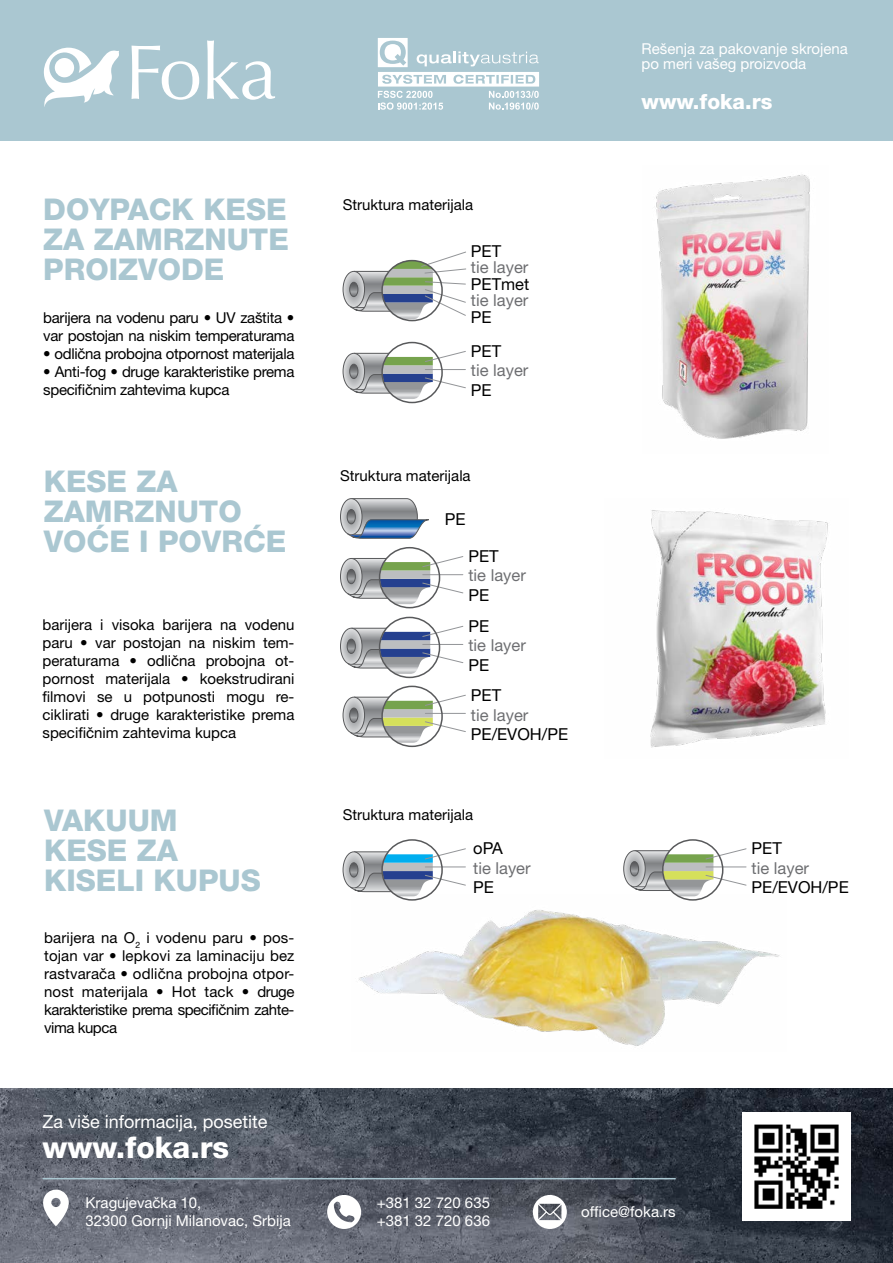
<style>
.page{position:relative;width:893px;height:1263px;background:#fff}
.page>*{position:absolute;margin:0;border:0;box-sizing:border-box;transform-origin:0 0}
.t1{font:800 30px/30px "Helvetica Neue LT Pro";color:#aac7d1}
.t2{font:800 30px "Helvetica Neue LT Pro";color:#fff}
.t3{font:800 21px "Helvetica Neue LT Pro";color:#fff}
.t4{font:18px "Helvetica Neue LT Roman";color:#fff}
.t5{font:16.5px "Helvetica Neue LT Roman";color:#6d6e71}
.t6{font:16.5px/30.8px "Helvetica Neue LT Roman";color:#000}
.t7{font:15px/18px "Helvetica Neue LT Roman";letter-spacing:-.02em;color:#000}
.t8{font:15px/18px "Helvetica Neue LT Roman";color:#fff}
.t9{font:15px "Helvetica Neue LT Roman";color:#000}
</style>
<div class="page">
<div style="left:0;top:0;width:893px;height:140px;background:#aac7d1"></div>
<svg style="left:132px;top:40px;width:143px;height:60px"></svg>
<svg style="left:44px;top:47px;width:75px;height:60px"></svg>
<svg style="left:378px;top:38px;width:161px;height:72px"></svg>
<svg style="left:340px;top:498px;width:89px;height:41px"></svg>
<div style="left:623px;top:850px;width:23px;height:37px;border:1px solid #58595b;border-radius:50%"></div>
<svg style="left:663px;top:840px;width:60px;height:60px"></svg>
<svg style="left:624px;top:848px;width:123px;height:47px"></svg>
<div style="left:662px;top:839px;width:61px;height:62px;border:2px solid #58595b;border-radius:50%"></div>
<svg style="left:343px;top:350px;width:123px;height:49px"></svg>
<div style="left:381px;top:342px;width:62px;height:61px;border:2px solid #58595b;border-radius:50%"></div>
<svg style="left:340px;top:556px;width:124px;height:48px"></svg>
<div style="left:379px;top:547px;width:61px;height:61px;border:2px solid #58595b;border-radius:50%"></div>
<svg style="left:380px;top:617px;width:60px;height:60px"></svg>
<svg style="left:340px;top:625px;width:124px;height:49px"></svg>
<div style="left:379px;top:617px;width:61px;height:61px;border:2px solid #58595b;border-radius:50%"></div>
<svg style="left:382px;top:686px;width:60px;height:60px"></svg>
<svg style="left:343px;top:694px;width:123px;height:49px"></svg>
<div style="left:381px;top:686px;width:62px;height:61px;border:2px solid #58595b;border-radius:50%"></div>
<svg style="left:343px;top:251px;width:123px;height:68px"></svg>
<div style="left:381px;top:260px;width:62px;height:61px;border:2px solid #58595b;border-radius:50%"></div>
<svg style="left:343px;top:848px;width:123px;height:47px"></svg>
<div style="left:381px;top:839px;width:62px;height:62px;border:2px solid #58595b;border-radius:50%"></div>
<img style="left:0;top:1089px;width:893px;height:174px">
<img style="left:742px;top:1112px;width:108px;height:108px">
<svg style="left:533px;top:1195px;width:34px;height:34px"></svg>
<svg style="left:327px;top:1195px;width:34px;height:34px"></svg>
<svg style="left:43px;top:1189px;width:26px;height:37px"></svg>
<hr style="left:43px;top:1178px;width:633px;height:1px;background:#aac7d1">
<img style="left:650px;top:510px;width:178px;height:238px">
<img style="left:656px;top:174px;width:154px;height:265px">
<img style="left:359px;top:895px;width:421px;height:151px">
<h1 class="t1" style="left:43px;top:195px;width:247px;text-align:justify">DOYPACK KESE ZA ZAMRZNUTE PROIZVODE</h1>
<p class="t7" style="left:43px;top:309px;width:253px">barijera na vodenu paru • UV zaštita • var postojan na niskim temperaturama</p>
<p class="t7" style="left:43px;top:345px;width:253px">• odlična probojna otpornost materijala</p>
<p class="t7" style="left:43px;top:363px;width:253px">• Anti-fog • druge karakteristike prema specifičnim zahtevima kupca</p>
<h1 class="t1" style="left:44px;top:466px;width:244px">KESE ZA<br>ZAMRZNUTO<br>VOĆE I POVRĆE</h1>
<p class="t7" style="left:43px;top:615px;width:253px;text-align:justify">barijera i visoka barijera na vodenu paru • var postojan na niskim tem&shy;peraturama • odlična probojna ot&shy;pornost materijala • koekstrudirani filmovi se u potpunosti mogu re&shy;ciklirati • druge karakteristike prema specifičnim zahtevima kupca</p>
<h1 class="t1" style="left:44px;top:805px;width:218px">VAKUUM<br>KESE ZA<br>KISELI KUPUS</h1>
<p class="t7" style="left:44px;top:928px;width:252px;text-align:justify">barijera na O<sub>2</sub> i vodenu paru • pos&shy;tojan var • lepkovi za laminaciju bez rastvarača • odlična probojna otpor&shy;nost materijala • Hot tack • druge karakteristike prema specifičnim zahte&shy;vima kupca</p>
<p class="t4" style="left:43px;top:1111px;width:227px">Za više informacija, posetite</p>
<h1 class="t2" style="left:43px;top:1129px;width:188px">www.foka.rs</h1>
<p class="t8" style="left:86px;top:1194px;width:207px">Kragujevačka 10,<br>32300 Gornji Milanovac, Srbija</p>
<p class="t9" style="left:343px;top:195px;width:132px">Struktura materijala</p>
<p class="t6" style="left:471px;top:235px;width:32px">PET</p>
<p class="t5" style="left:471px;top:258px;width:59px">tie layer</p>
<p class="t6" style="left:471px;top:268px;width:60px">PETmet</p>
<p class="t5" style="left:471px;top:291px;width:59px">tie layer</p>
<p class="t6" style="left:471px;top:301px;width:22px">PE</p>
<p class="t6" style="left:471px;top:335px;width:32px">PET</p>
<p class="t5" style="left:471px;top:361px;width:59px">tie layer</p>
<p class="t6" style="left:471px;top:374px;width:22px">PE</p>
<p class="t9" style="left:340px;top:467px;width:132px">Struktura materijala</p>
<p class="t6" style="left:445px;top:504px;width:22px">PE</p>
<p class="t6" style="left:468px;top:540px;width:32px">PET</p>
<p class="t5" style="left:468px;top:566px;width:59px">tie layer</p>
<p class="t6" style="left:468px;top:579px;width:22px">PE<br>PE</p>
<p class="t5" style="left:468px;top:635px;width:59px">tie layer</p>
<p class="t6" style="left:468px;top:649px;width:34px">PE<br>PET</p>
<p class="t5" style="left:471px;top:705px;width:59px">tie layer</p>
<p class="t6" style="left:471px;top:719px;width:99px">PE/EVOH/PE</p>
<p class="t9" style="left:343px;top:806px;width:132px">Struktura materijala</p>
<p class="t6" style="left:473px;top:833px;width:31px">oPA</p>
<p class="t5" style="left:473px;top:858px;width:59px">tie layer</p>
<p class="t6" style="left:473px;top:872px;width:22px">PE</p>
<p class="t8" style="left:642px;top:41px;width:208px;line-height:15px">Rešenja za pakovanje skrojena po meri vašeg proizvoda</p>
<h2 class="t3" style="left:642px;top:89px;width:132px">www.foka.rs</h2>
<p class="t6" style="left:752px;top:833px;width:32px">PET</p>
<p class="t5" style="left:752px;top:858px;width:59px">tie layer</p>
<p class="t6" style="left:752px;top:872px;width:99px">PE/EVOH/PE</p>
<p class="t8" style="left:377px;top:1194px;width:115px">+381 32 720 635 +381 32 720 636</p>
<p class="t8" style="left:581px;top:1203px;width:96px">office@foka.rs</p>
</div>
